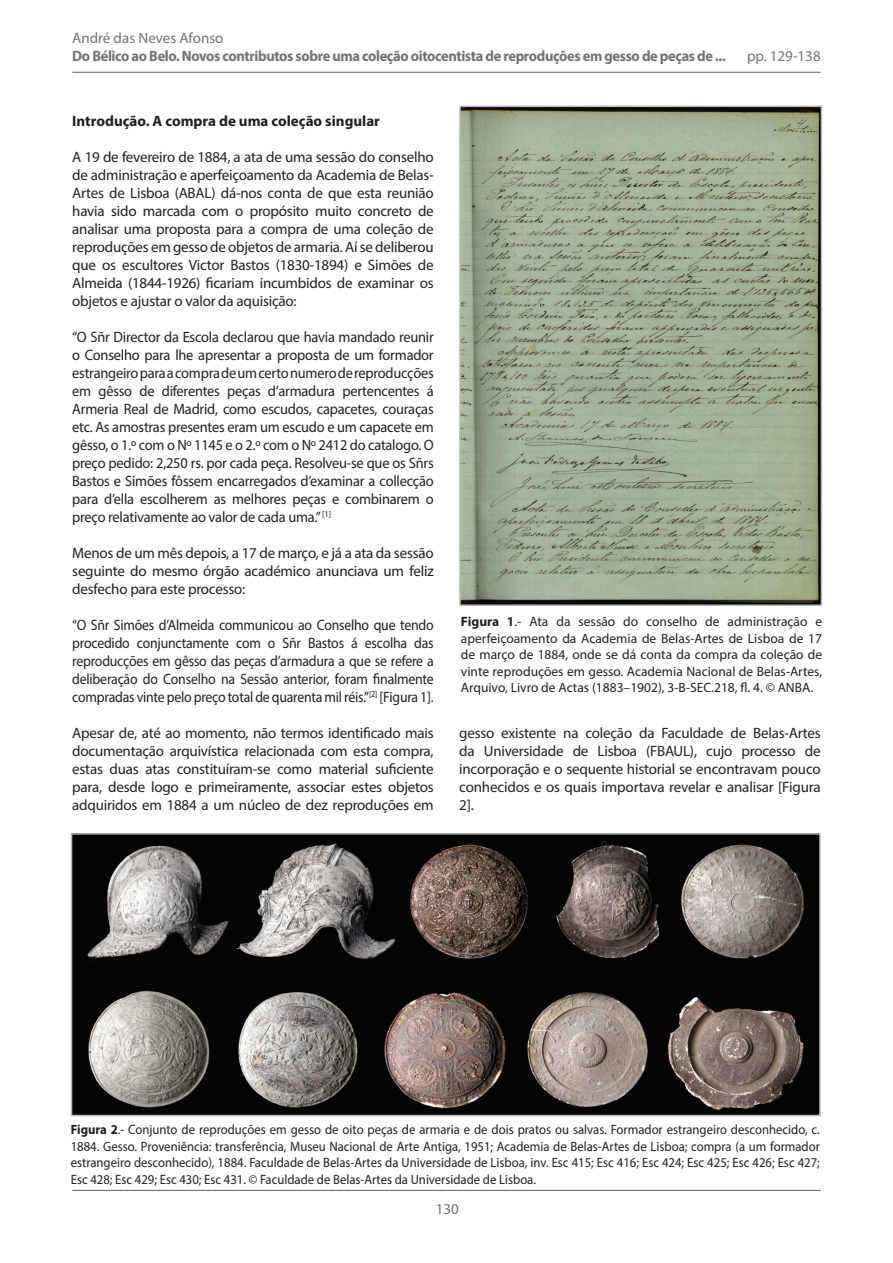
<style>
.page{position:relative;width:893px;height:1263px;background:#fff}
.page>*{position:absolute;margin:0;border:0;box-sizing:border-box;transform-origin:0 0}
.t1{font:15px/18px "Myriad Pro";letter-spacing:-.015em;color:#231f20;text-align:justify}
.t2{font:15px/18px "Myriad Pro";letter-spacing:-.015em;color:#231f20;text-align:justify;scale:.96 1}
.t3{font:15px/18px "Myriad Pro";letter-spacing:-.015em;color:#231f20;text-align:justify;scale:.92 1}
.t4{font:700 15px "Myriad Pro";letter-spacing:-.025em;color:#717275;scale:.96 1}
.t5{font:700 15px "Myriad Pro";color:#231f20}
.t6{font:15px "Myriad Pro";color:#717275}
.t7{font:13.5px/16.5px "Myriad Pro";color:#231f20;text-align:justify;scale:.94 1}
.t8{font:13.5px/16.5px "Myriad Pro";color:#231f20;text-align:justify}
.s1{font-weight:700}
</style>
<div class="page">
<hr style="left:72px;top:72px;width:749px;height:1px;background:#717275">
<hr style="left:72px;top:1190px;width:749px;height:1px;background:#717275">
<img style="left:462px;top:109px;width:357px;height:494px">
<div style="left:459px;top:106px;width:363px;height:500px;border:2px solid #b8b9bc"></div>
<img style="left:74px;top:836px;width:744px;height:277px">
<div style="left:71px;top:833px;width:750px;height:283px;border:2px solid #b8b9bc"></div>
<p class="t6" style="left:72px;top:29px;width:153px">André das Neves Afonso</p>
<p class="t4" style="left:72px;top:46px;width:682px">Do Bélico ao Belo. Novos contributos sobre uma coleção oitocentista de reproduções em gesso de peças de ...</p>
<p class="t6" style="left:747px;top:47px;width:75px">pp. 129-138</p>
<p class="t5" style="left:72px;top:111px;width:309px">Introdução. A compra de uma coleção singular</p>
<p class="t1" style="left:72px;top:148px;width:363px">A 19 de fevereiro de 1884, a ata de uma sessão do conselho de administração e aperfeiçoamento da Academia de Belas-Artes de Lisboa (ABAL) dá-nos conta de que esta reunião havia sido marcada com o propósito muito concreto de analisar uma proposta para a compra de uma coleção de reproduções em gesso de objetos de armaria. Aí se deliberou que os escultores Victor Bastos (1830-1894) e Simões de Almeida (1844-1926) ficariam incumbidos de examinar os objetos e ajustar o valor da aquisição:</p>
<p class="t2" style="left:72px;top:328px;width:378px">“O Sñr Director da Escola declarou que havia mandado reunir o Conselho para lhe apresentar a proposta de um formador estrangeiro para a compra de um certo numero de reproducções em gêsso de diferentes peças d’armadura pertencentes á Armeria Real de Madrid, como escudos, capacetes, couraças etc. As amostras presentes eram um escudo e um capacete em gêsso, o 1.º com o Nº 1145 e o 2.º com o Nº 2412 do catalogo. O preço pedido: 2,250 rs. por cada peça. Resolveu-se que os Sñrs Bastos e Simões fôssem encarregados d’examinar a collecção para d’ella escolherem as melhores peças e combinarem o preço relativamente ao valor de cada uma.” <sup>[1]</sup></p>
<p class="t1" style="left:72px;top:544px;width:363px">Menos de um mês depois, a 17 de março, e já a ata da sessão seguinte do mesmo órgão académico anunciava um feliz desfecho para este processo:</p>
<p class="t3" style="left:72px;top:616px;width:394px">“O Sñr Simões d’Almeida communicou ao Conselho que tendo procedido conjunctamente com o Sñr Bastos á escolha das reproducções em gêsso das peças d’armadura a que se refere a deliberação do Conselho na Sessão anterior, foram finalmente compradas vinte pelo preço total de quarenta mil réis.” <sup>[2]</sup> [Figura 1].</p>
<p class="t1" style="left:72px;top:724px;width:363px">Apesar de, até ao momento, não termos identificado mais documentação arquivística relacionada com esta compra, estas duas atas constituíram-se como material suficiente para, desde logo e primeiramente, associar estes objetos adquiridos em 1884 a um núcleo de dez reproduções em</p>
<p class="t8" style="left:461px;top:613px;width:363px"><span class="s1">Figura 1</span>.- Ata da sessão do conselho de administração e aperfeiçoamento da Academia de Belas-Artes de Lisboa de 17 de março de 1884, onde se dá conta da compra da coleção de vinte reproduções em gesso. Academia Nacional de Belas-Artes, Arquivo, Livro de Actas (1883–1902), 3-B-SEC.218, fl. 4. © ANBA.</p>
<p class="t1" style="left:459px;top:724px;width:363px">gesso existente na coleção da Faculdade de Belas-Artes da Universidade de Lisboa (FBAUL), cujo processo de incorporação e o sequente historial se encontravam pouco conhecidos e os quais importava revelar e analisar [Figura 2].</p>
<p class="t7" style="left:71px;top:1121px;width:798px"><span class="s1">Figura 2</span>.- Conjunto de reproduções em gesso de oito peças de armaria e de dois pratos ou salvas. Formador estrangeiro desconhecido, c.<br>1884. Gesso. Proveniência: transferência, Museu Nacional de Arte Antiga, 1951; Academia de Belas-Artes de Lisboa; compra (a um formador estrangeiro desconhecido), 1884. Faculdade de Belas-Artes da Universidade de Lisboa, inv. Esc 415; Esc 416; Esc 424; Esc 425; Esc 426; Esc 427; Esc 428; Esc 429; Esc 430; Esc 431. © Faculdade de Belas-Artes da Universidade de Lisboa.</p>
<p class="t6" style="left:436px;top:1200px;width:25px">130</p>
</div>
